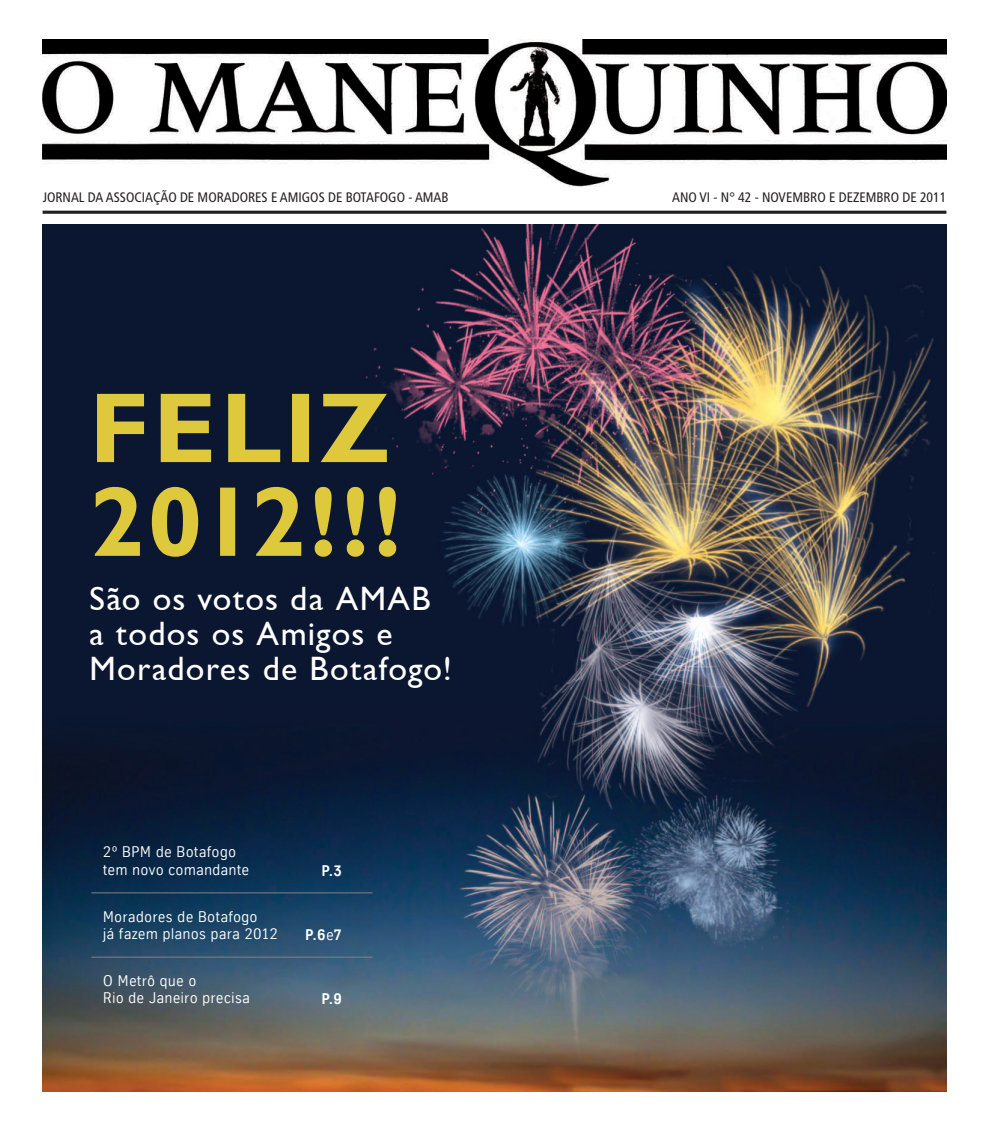
<style>
.page{position:relative;width:989px;height:1131px;background:#fff}
.page>*{position:absolute;margin:0;border:0;box-sizing:border-box;transform-origin:0 0}
.t1{font:700 100px/93.8px "Gill Sans";letter-spacing:.03em;color:#dec83b}
.t2{font:33.75px/35px "Gill Sans";letter-spacing:.035em;color:#fff}
.t3{font:15px/17.5px "TK Type";letter-spacing:.04em;color:#fff}
.t4{font:700 15px "TK Type";color:#fff}
.t5{font:condensed 13.75px "Frutiger";color:#231f20}
.s1{font-weight:400}
</style>
<div class="page">
<hr style="left:43px;top:211px;width:903px;height:3px;background:#231f20">
<img style="left:42px;top:39px;width:904px;height:148px">
<img style="left:42px;top:224px;width:904px;height:867px">
<hr style="left:91px;top:892px;width:281px;height:1px;background:#808285">
<hr style="left:91px;top:956px;width:281px;height:1px;background:#808285">
<p class="t5" style="left:43px;top:189px;width:407px">JORNAL DA ASSOCIAÇÃO DE MORADORES E AM IGOS DE BOTAFOGO - AMAB</p>
<p class="t5" style="left:672px;top:189px;width:276px">ANO VI - N° 42 - NOVEMBRO E DEZEMBRO DE 2011</p>
<h1 class="t1" style="left:89px;top:380px;width:313px">FELIZ<br>2012!!!</h1>
<h2 class="t2" style="left:89px;top:580px;width:364px">São os votos da AMAB a todos os Amigos e<br>Moradores de Botafogo!</h2>
<p class="t3" style="left:103px;top:843px;width:147px">2º BPM de Botafogo tem novo comandante</p>
<p class="t3" style="left:103px;top:907px;width:176px">Moradores de Botafogo<br>já fazem planos para 2012</p>
<p class="t3" style="left:103px;top:971px;width:148px">O Metrô que o<br>Rio de Janeiro precisa</p>
<p class="t4" style="left:321px;top:862px;width:22px">P.3</p>
<p class="t4" style="left:305px;top:926px;width:38px">P.6<span class="s1">e</span>7</p>
<p class="t4" style="left:321px;top:990px;width:22px">P.9</p>
</div>
